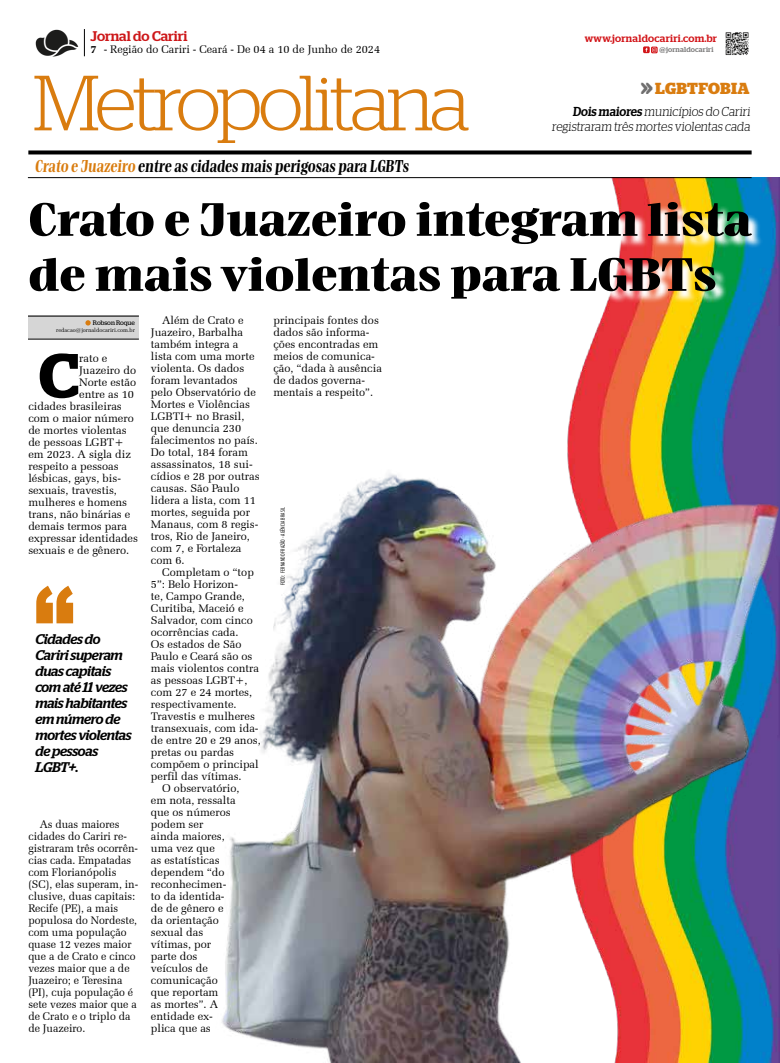
<style>
.page{position:relative;width:780px;height:1063px;background:#fff}
.page>*{position:absolute;margin:0;border:0;box-sizing:border-box;transform-origin:0 0}
.t1{font:300 78px "Stag";letter-spacing:-.05em;color:#d97c0f}
.t2{font:600 62.4px "Stag";color:#000}
.t3{font:900 43.5px/55px "Bridge Head";color:#000;scale:1.23 1}
.t4{font:800 16px "Bridge Head";color:#000;scale:.9 1}
.t5{font:700 16px "Stag";letter-spacing:.015em;color:#d97c0f}
.t6{font:italic 500 14px/16px "Stag";letter-spacing:-.02em;color:#000}
.t7{font:500 14px "Stag";color:#cd1719}
.t8{font:300 13px/15px "Stag";color:#000;text-align:right;scale:.9 1}
.t9{font:11px/12px "Zapf Elliptical 711 BT";color:#000}
.t10{font:500 10.4px "Stag";letter-spacing:.025em;color:#d21418}
.t11{font:500 7.2px "Stag";letter-spacing:.025em;color:#7c7b7b}
.t12{font:6.5px "Stag";color:#000}
.t13{font:5.6px "Zapf Elliptical 711 BT";color:#000}
.t14{font:300 5.5px "Antenna Extra Cond";letter-spacing:.025em;color:#000}
.s1{font-weight:700}
.s2{font-size:11.1px}
.s3{color:#d97c0f}
.s4{color:#706f6f}
.s5{font-weight:500}
</style>
<div class="page">
<svg style="left:84px;top:29px;width:1px;height:27px"></svg>
<img style="left:725px;top:32px;width:24px;height:23px">
<div style="left:643px;top:46px;width:6px;height:7px;background:#d21418"></div>
<svg style="left:645px;top:47px;width:12px;height:6px"></svg>
<img style="left:35px;top:29px;width:43px;height:28px">
<img style="left:518px;top:178px;width:261px;height:885px">
<svg style="left:28px;top:150px;width:723px;height:4px;background:#1e1e1e"></svg>
<hr style="left:28px;top:177px;width:723px;height:1px;background:#000">
<div style="left:28px;top:316px;width:111px;height:23px;background:#d6d6d6"></div>
<hr style="left:28px;top:339px;width:111px;height:1px;background:#000">
<hr style="left:28px;top:316px;width:111px;height:1px;background:#000">
<svg style="left:85px;top:320px;width:6px;height:6px"></svg>
<img style="left:518px;top:204px;width:245px;height:107px">
<svg style="left:36px;top:586px;width:37px;height:37px"></svg>
<img style="left:222px;top:463px;width:556px;height:600px">
<p class="t7" style="left:91px;top:28px;width:98px">Jornal do Cariri</p>
<p class="t9" style="left:91px;top:43px;width:291px"><span class="s1">7</span> - Região do Cariri - Ceará - <span class="s2">De 04 a 10 de Junho de 2024</span></p>
<h1 class="t1" style="left:33px;top:59px;width:439px">Metropolitana</h1>
<h3 class="t4" style="left:35px;top:155px;width:419px"><span class="s3">Crato e Juazeiro</span> entre as cidades mais perigosas para LGBTs</h3>
<p class="t10" style="left:584px;top:32px;width:134px">www.jornaldocariri.com.br</p>
<p class="t11" style="left:659px;top:45px;width:55px">@jornaldocariri</p>
<h3 class="t5" style="left:641px;top:79px;width:110px"><span class="s4">&gt;&gt;</span> LGBTFOBIA</h3>
<p class="t8" style="left:552px;top:104px;width:223px"><span class="s5">Dois maiores</span> municípios do Cariri registraram três mortes violentas cada</p>
<h3 class="t3" style="left:28px;top:192px;width:589px">Crato e Juazeiro integram lista de mais violentas para LGBTs</h3>
<p class="t12" style="left:93px;top:319px;width:43px">Robson Roque</p>
<p class="t13" style="left:56px;top:327px;width:80px">redacao@jornaldocariri.com.br</p>
<h2 class="t2" style="left:39px;top:339px;width:42px">C</h2>
<p class="t9" style="left:79px;top:352px;width:30px">rato e</p>
<p class="t9" style="left:79px;top:364px;width:58px">Juazeiro do</p>
<p class="t9" style="left:79px;top:376px;width:59px">Norte estão</p>
<p class="t9" style="left:79px;top:388px;width:56px">entre as 10</p>
<p class="t9" style="left:28px;top:400px;width:95px">cidades brasileiras</p>
<p class="t9" style="left:28px;top:412px;width:107px">com o maior número</p>
<p class="t9" style="left:28px;top:424px;width:100px">de mortes violentas</p>
<p class="t9" style="left:28px;top:436px;width:97px">de pessoas LGBT+</p>
<p class="t9" style="left:28px;top:448px;width:104px">em 2023. A sigla diz</p>
<p class="t9" style="left:28px;top:460px;width:92px">respeito a pessoas</p>
<p class="t9" style="left:28px;top:472px;width:94px">lésbicas, gays, bis-</p>
<p class="t9" style="left:28px;top:484px;width:90px">sexuais, travestis,</p>
<p class="t9" style="left:28px;top:496px;width:100px">mulheres e homens</p>
<p class="t9" style="left:28px;top:508px;width:104px">trans, não binárias e</p>
<p class="t9" style="left:28px;top:520px;width:100px">demais termos para</p>
<p class="t9" style="left:28px;top:532px;width:111px">expressar identidades</p>
<p class="t9" style="left:28px;top:544px;width:102px">sexuais e de gênero.</p>
<p class="t6" style="left:35px;top:631px;width:98px">Cidades do<br>Cariri superam duas capitais com até 11 vezes mais habitantes em número de mortes violentas de pessoas<br>LGBT+.</p>
<p class="t9" style="left:28px;top:818px;width:111px;text-indent:11px">As duas maiores cidades do Cariri re&shy;gistraram três ocorrên&shy;cias cada. Empatadas com Florianópolis (SC), elas superam, in&shy;clusive, duas capitais:<br>Recife (PE), a mais populosa do Nordeste, com uma população quase 12 vezes maior que a de Crato e cinco vezes maior que a de<br>Juazeiro; e Teresina (PI), cuja população é sete vezes maior que a de Crato e o triplo da de Juazeiro.</p>
<p class="t9" style="left:151px;top:314px;width:110px;text-indent:11px">Além de Crato e<br>Juazeiro, Barbalha também integra a lista com uma morte violenta. Os dados foram levantados pelo Observatório de<br>Mortes e Violências<br>LGBTI+ no Brasil, que denuncia 230 falecimentos no país.<br>Do total, 184 foram assassinatos, 18 sui&shy;cídios e 28 por outras causas. São Paulo lidera a lista, com 11 mortes, seguida por<br>Manaus, com 8 regis&shy;tros, Rio de Janeiro, com 7, e Fortaleza com 6.</p>
<p class="t9" style="left:162px;top:566px;width:93px">Completam o “top</p>
<p class="t9" style="left:151px;top:578px;width:89px">5”: Belo Horizon-</p>
<p class="t9" style="left:151px;top:590px;width:95px">te, Campo Grande,</p>
<p class="t9" style="left:151px;top:602px;width:94px">Curitiba, Maceió e</p>
<p class="t9" style="left:151px;top:614px;width:103px">Salvador, com cinco</p>
<p class="t9" style="left:151px;top:626px;width:89px">ocorrências cada.</p>
<p class="t9" style="left:151px;top:638px;width:92px">Os estados de São</p>
<p class="t9" style="left:151px;top:650px;width:103px">Paulo e Ceará são os</p>
<p class="t9" style="left:151px;top:662px;width:110px">mais violentos contra</p>
<p class="t9" style="left:151px;top:674px;width:98px">as pessoas LGBT+,</p>
<p class="t9" style="left:151px;top:686px;width:103px">com 27 e 24 mortes,</p>
<p class="t9" style="left:151px;top:698px;width:87px">respectivamente.</p>
<p class="t9" style="left:151px;top:710px;width:106px">Travestis e mulheres</p>
<p class="t9" style="left:151px;top:722px;width:109px">transexuais, com ida-</p>
<p class="t9" style="left:151px;top:734px;width:111px">de entre 20 e 29 anos,</p>
<p class="t9" style="left:151px;top:746px;width:85px">pretas ou pardas</p>
<p class="t9" style="left:151px;top:758px;width:109px">compõem o principal</p>
<p class="t9" style="left:151px;top:770px;width:92px">perfil das vítimas.</p>
<p class="t9" style="left:162px;top:782px;width:79px">O observatório,</p>
<p class="t9" style="left:151px;top:794px;width:86px">em nota, ressalta</p>
<p class="t9" style="left:151px;top:806px;width:81px">que os números</p>
<p class="t9" style="left:151px;top:818px;width:54px">podem ser</p>
<p class="t9" style="left:151px;top:830px;width:75px">ainda maiores,</p>
<p class="t9" style="left:151px;top:842px;width:65px">uma vez que</p>
<p class="t9" style="left:151px;top:854px;width:70px">as estatísticas</p>
<p class="t9" style="left:151px;top:866px;width:75px">dependem “do</p>
<p class="t9" style="left:151px;top:878px;width:77px">reconhecimen-</p>
<p class="t9" style="left:151px;top:890px;width:75px">to da identida-</p>
<p class="t9" style="left:151px;top:902px;width:74px">de de gênero e</p>
<p class="t9" style="left:151px;top:914px;width:69px">da orientação</p>
<p class="t9" style="left:151px;top:926px;width:54px">sexual das</p>
<p class="t9" style="left:151px;top:938px;width:62px">vítimas, por</p>
<p class="t9" style="left:151px;top:950px;width:48px">parte dos</p>
<p class="t9" style="left:151px;top:962px;width:59px">veículos de</p>
<p class="t9" style="left:151px;top:974px;width:68px">comunicação</p>
<p class="t9" style="left:151px;top:986px;width:69px">que reportam</p>
<p class="t9" style="left:151px;top:998px;width:69px">as mortes”. A</p>
<p class="t9" style="left:151px;top:1010px;width:64px">entidade ex-</p>
<p class="t9" style="left:151px;top:1022px;width:61px">plica que as</p>
<p class="t9" style="left:273px;top:314px;width:110px">principais fontes dos dados são informa&shy;ções encontradas em meios de comunica&shy;ção, “dada à ausência de dados governa&shy;mentais a respeito”.</p>
<p class="t14" style="left:280px;top:585px;width:80px;rotate:-90deg">FOTO: FERNANDO FRAZÃO - AGÊNCIA BRASIL</p>
</div>
